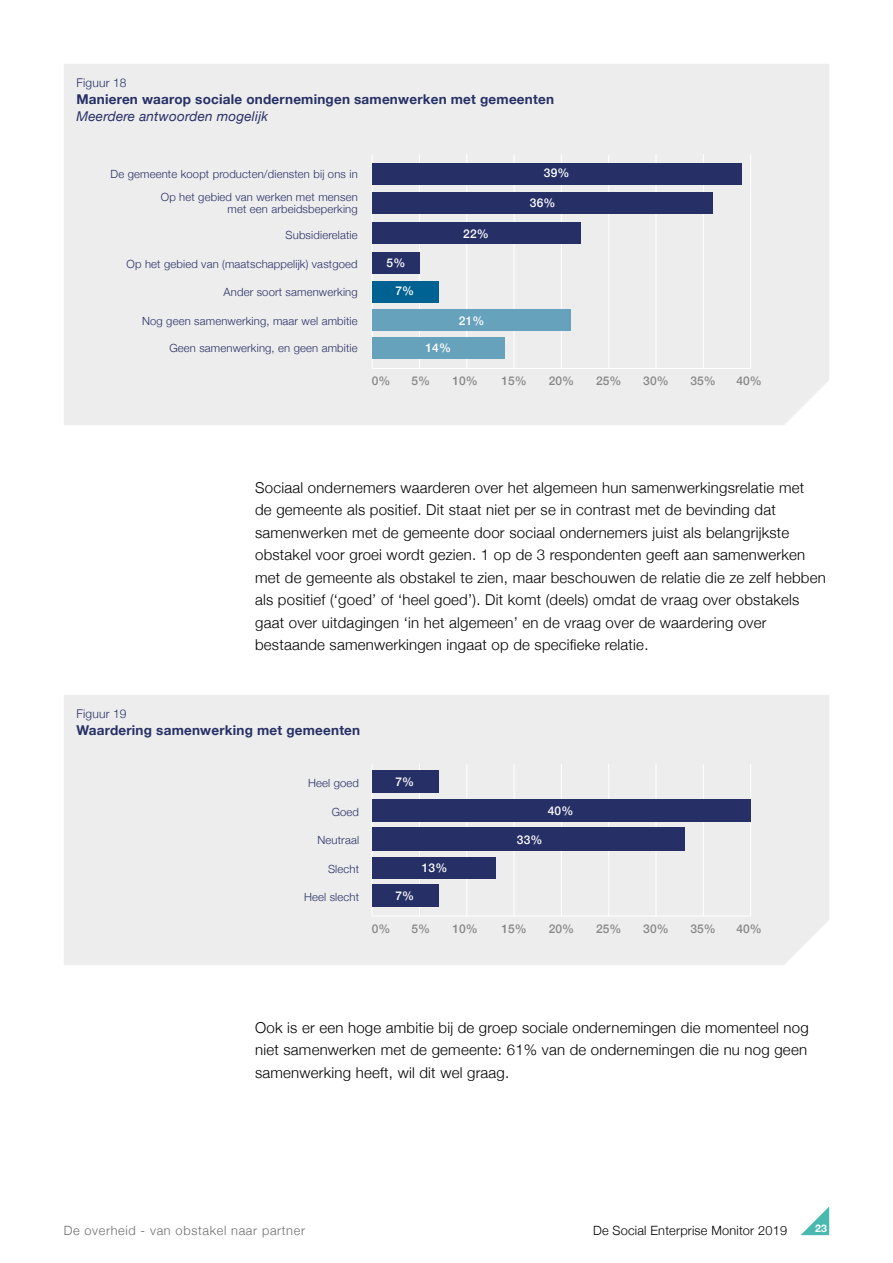
<style>
.page{position:relative;width:893px;height:1263px;background:#fff}
.page>*{position:absolute;margin:0;border:0;box-sizing:border-box;transform-origin:0 0}
.t1{font:300 15px/22.5px "Helvetica Neue";letter-spacing:.015em;color:#000}
.t2{font:700 13.5px "Helvetica Neue";letter-spacing:.015em;color:#273066}
.t3{font:italic 13.5px "Helvetica Neue";letter-spacing:.015em;color:#282f66}
.t4{font:300 12.75px "Helvetica Neue";letter-spacing:.05em;color:#706f6f}
.t5{font:300 12.75px "Helvetica Neue";letter-spacing:.015em;color:#000}
.t6{font:500 12px "Helvetica Neue";color:#878787}
.t7{font:500 12px "Helvetica Neue";letter-spacing:.015em;color:#fff}
.t8{font:300 12px "Helvetica Neue";letter-spacing:.015em;color:#273066}
.t9{font:300 11.25px/12.1px "Helvetica Neue";letter-spacing:.015em;color:#282f66;text-align:right}
.t10{font:700 10.5px "Helvetica Neue";color:#fff}
</style>
<div class="page">
<svg style="left:801px;top:1207px;width:28px;height:28px"></svg>
<div style="left:64px;top:64px;width:765px;height:361px;background:#ededed"></div>
<hr style="left:372px;top:368px;width:379px;height:1px;background:#fff">
<hr style="left:372px;top:154px;width:1px;height:214px;background:#fff">
<hr style="left:419px;top:154px;width:1px;height:214px;background:#fff">
<hr style="left:466px;top:154px;width:1px;height:214px;background:#fff">
<hr style="left:514px;top:155px;width:1px;height:213px;background:#fff">
<hr style="left:561px;top:155px;width:1px;height:213px;background:#fff">
<hr style="left:608px;top:155px;width:1px;height:213px;background:#fff">
<hr style="left:655px;top:154px;width:1px;height:214px;background:#fff">
<hr style="left:703px;top:154px;width:1px;height:214px;background:#fff">
<hr style="left:750px;top:155px;width:1px;height:213px;background:#fff">
<div style="left:372px;top:163px;width:369px;height:22px;background:#273066"></div>
<div style="left:372px;top:192px;width:341px;height:22px;background:#273066"></div>
<div style="left:372px;top:222px;width:208px;height:22px;background:#273066"></div>
<div style="left:372px;top:252px;width:47px;height:22px;background:#273066"></div>
<div style="left:372px;top:281px;width:66px;height:22px;background:#006293"></div>
<div style="left:372px;top:309px;width:199px;height:22px;background:#67a2bd"></div>
<div style="left:372px;top:337px;width:133px;height:22px;background:#67a2bd"></div>
<div style="left:64px;top:695px;width:765px;height:270px;background:#ededed"></div>
<hr style="left:372px;top:915px;width:379px;height:1px;background:#fff">
<hr style="left:372px;top:764px;width:1px;height:152px;background:#fff">
<hr style="left:419px;top:764px;width:1px;height:152px;background:#fff">
<hr style="left:466px;top:764px;width:1px;height:152px;background:#fff">
<hr style="left:514px;top:764px;width:1px;height:152px;background:#fff">
<hr style="left:561px;top:764px;width:1px;height:152px;background:#fff">
<hr style="left:608px;top:764px;width:1px;height:152px;background:#fff">
<hr style="left:655px;top:764px;width:1px;height:152px;background:#fff">
<hr style="left:703px;top:764px;width:1px;height:152px;background:#fff">
<hr style="left:750px;top:764px;width:1px;height:152px;background:#fff">
<div style="left:372px;top:770px;width:66px;height:22px;background:#273066"></div>
<div style="left:372px;top:799px;width:379px;height:22px;background:#273066"></div>
<div style="left:372px;top:827px;width:312px;height:24px;background:#273066"></div>
<div style="left:372px;top:857px;width:123px;height:22px;background:#273066"></div>
<div style="left:372px;top:884px;width:66px;height:23px;background:#273066"></div>
<p class="t8" style="left:77px;top:73px;width:52px">Figuur 18</p>
<p class="t2" style="left:77px;top:89px;width:479px">Manieren waarop sociale ondernemingen samenwerken met gemeenten</p>
<p class="t3" style="left:77px;top:106px;width:193px">Meerdere antwoorden mogelijk</p>
<p class="t9" style="left:111px;top:167px;width:249px">De gemeente koopt producten/diensten bij ons in</p>
<p class="t7" style="left:544px;top:163px;width:27px">39%</p>
<p class="t9" style="left:161px;top:190px;width:198px">Op het gebied van werken met mensen met een arbeidsbeperking</p>
<p class="t7" style="left:530px;top:193px;width:27px">36%</p>
<p class="t9" style="left:286px;top:228px;width:74px">Subsidierelatie</p>
<p class="t9" style="left:127px;top:257px;width:233px">Op het gebied van (maatschappelijk) vastgoed</p>
<p class="t9" style="left:224px;top:286px;width:136px">Ander soort samenwerking</p>
<p class="t9" style="left:142px;top:314px;width:217px">Nog geen samenwerking, maar wel ambitie</p>
<p class="t9" style="left:169px;top:341px;width:190px">Geen samenwerking, en geen ambitie</p>
<p class="t7" style="left:387px;top:254px;width:20px">5%</p>
<p class="t7" style="left:395px;top:281px;width:20px">7%</p>
<p class="t7" style="left:463px;top:224px;width:27px">22%</p>
<p class="t7" style="left:425px;top:338px;width:27px">14%</p>
<p class="t7" style="left:459px;top:311px;width:27px">21%</p>
<p class="t6" style="left:372px;top:371px;width:20px">0%</p>
<p class="t6" style="left:412px;top:371px;width:20px">5%</p>
<p class="t6" style="left:453px;top:371px;width:27px">10%</p>
<p class="t6" style="left:501px;top:371px;width:27px">15%</p>
<p class="t6" style="left:549px;top:371px;width:27px">20%</p>
<p class="t6" style="left:596px;top:371px;width:27px">25%</p>
<p class="t6" style="left:643px;top:371px;width:27px">30%</p>
<p class="t6" style="left:691px;top:371px;width:27px">35%</p>
<p class="t6" style="left:736px;top:371px;width:27px">40%</p>
<p class="t1" style="left:255px;top:475px;width:572px">Sociaal ondernemers waarderen over het algemeen hun samenwerkingsrelatie met<br>de gemeente als positief. Dit staat niet per se in contrast met de bevinding dat samenwerken met de gemeente door sociaal ondernemers juist als belangrijkste obstakel voor groei wordt gezien. 1 op de 3 respondenten geeft aan samenwerken met de gemeente als obstakel te zien, maar beschouwen de relatie die ze zelf hebben als positief (‘goed’ of ‘heel goed’). Dit komt (deels) omdat de vraag over obstakels gaat over uitdagingen ‘in het algemeen’ en de vraag over de waardering over bestaande samenwerkingen ingaat op de specifieke relatie.</p>
<p class="t8" style="left:77px;top:704px;width:52px">Figuur 19</p>
<p class="t2" style="left:77px;top:720px;width:285px">Waardering samenwerking met gemeenten</p>
<p class="t9" style="left:308px;top:776px;width:52px">Heel goed</p>
<p class="t7" style="left:395px;top:771px;width:20px">7%</p>
<p class="t9" style="left:332px;top:805px;width:29px">Goed</p>
<p class="t7" style="left:548px;top:801px;width:27px">40%</p>
<p class="t9" style="left:317px;top:833px;width:43px">Neutraal</p>
<p class="t9" style="left:328px;top:862px;width:33px">Slecht</p>
<p class="t9" style="left:304px;top:890px;width:57px">Heel slecht</p>
<p class="t7" style="left:395px;top:886px;width:20px">7%</p>
<p class="t7" style="left:422px;top:858px;width:27px">13%</p>
<p class="t7" style="left:517px;top:830px;width:27px">33%</p>
<p class="t6" style="left:372px;top:919px;width:20px">0%</p>
<p class="t6" style="left:412px;top:919px;width:20px">5%</p>
<p class="t6" style="left:453px;top:919px;width:27px">10%</p>
<p class="t6" style="left:501px;top:919px;width:27px">15%</p>
<p class="t6" style="left:549px;top:919px;width:27px">20%</p>
<p class="t6" style="left:596px;top:919px;width:27px">25%</p>
<p class="t6" style="left:643px;top:919px;width:27px">30%</p>
<p class="t6" style="left:691px;top:919px;width:27px">35%</p>
<p class="t6" style="left:736px;top:919px;width:27px">40%</p>
<p class="t1" style="left:255px;top:1015px;width:555px;text-align:justify">Ook is er een hoge ambitie bij de groep sociale ondernemingen die momenteel nog niet samenwerken met de gemeente: 61% van de ondernemingen die nu nog geen samenwerking heeft, wil dit wel graag.</p>
<p class="t4" style="left:64px;top:1220px;width:243px">De overheid - van obstakel naar partner</p>
<p class="t5" style="left:593px;top:1220px;width:195px">De Social Enterprise Monitor 2019</p>
<p class="t10" style="left:815px;top:1220px;width:13px">23</p>
</div>
